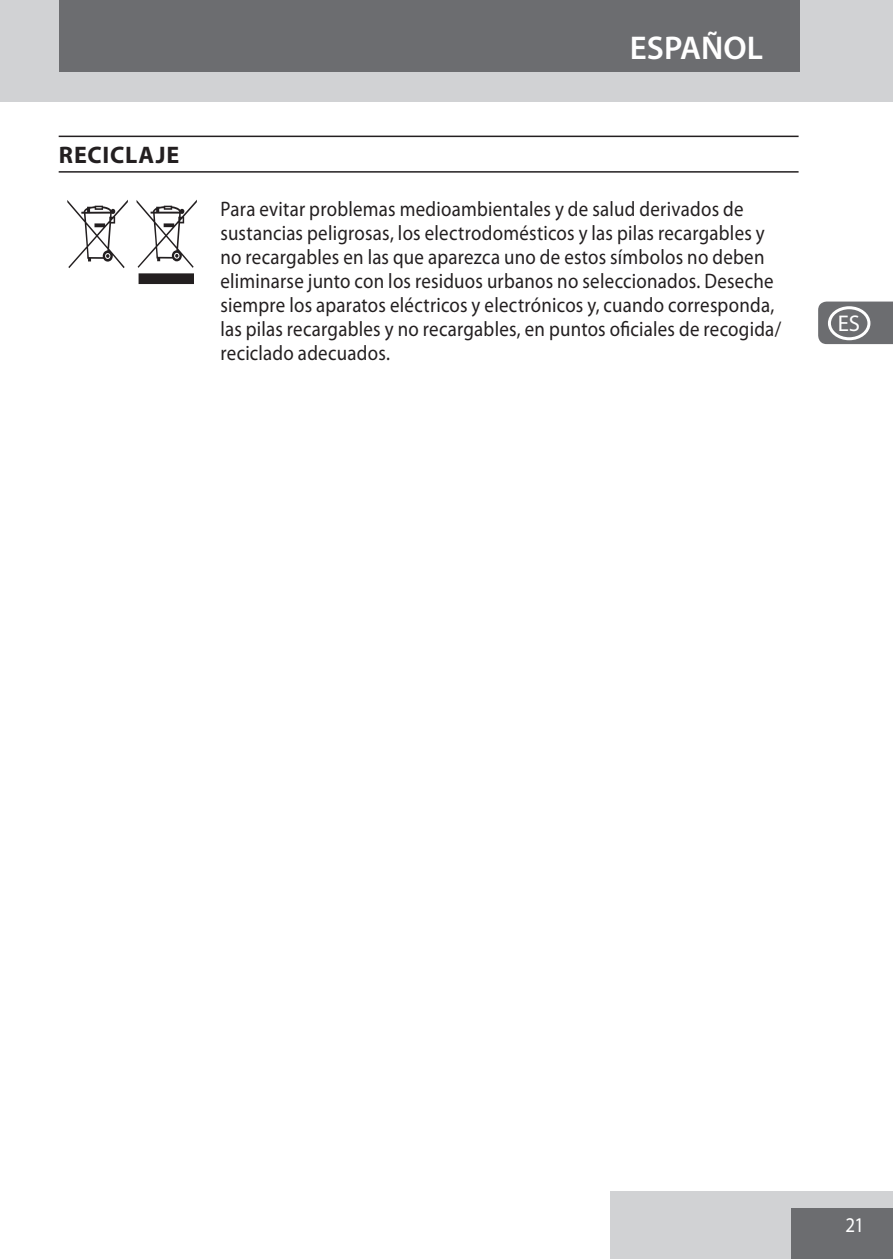
<style>
.page{position:relative;width:893px;height:1259px;background:#fff}
.page>*{position:absolute;margin:0;border:0;box-sizing:border-box;transform-origin:0 0}
.default{font:120px "Myriad Mine";color:#231f20;scale:.9 1}
.t1{font:600 33px "Myriad Pro";color:#fff}
.heading{font:700 24px "Myriad Pro";letter-spacing:.035em;color:#231f20}
.t2{font:22.8px "Myriad Pro";color:#fff}
.default-2{font:21px/24px "Myriad Pro";letter-spacing:.01em;color:#231f20;scale:.9 1}
.t3{font:21px "Myriad Pro";color:#fff;scale:.9 1}
</style>
<div class="page">
<div style="left:611px;top:1191px;width:282px;height:68px;background:#d1d2d4"></div>
<div style="left:791px;top:1208px;width:102px;height:51px;background:#6c6d70"></div>
<div style="left:0;top:0;width:893px;height:102px;background:#d1d2d4"></div>
<div style="left:59px;top:0;width:740px;height:72px;background:#6c6d70"></div>
<svg style="left:818px;top:301px;width:75px;height:43px;background:#757679"></svg>
<div style="left:828px;top:136px;width:42px;height:34px;border:3px solid #fff;border-radius:50%"></div>
<div style="left:828px;top:179px;width:42px;height:34px;border:3px solid #fff;border-radius:50%"></div>
<div style="left:828px;top:221px;width:42px;height:34px;border:3px solid #fff;border-radius:50%"></div>
<div style="left:828px;top:264px;width:42px;height:34px;border:3px solid #fff;border-radius:50%"></div>
<div style="left:828px;top:306px;width:42px;height:34px;border:3px solid #fff;border-radius:50%"></div>
<div style="left:828px;top:349px;width:42px;height:34px;border:3px solid #fff;border-radius:50%"></div>
<div style="left:828px;top:391px;width:42px;height:34px;border:3px solid #fff;border-radius:50%"></div>
<div style="left:828px;top:434px;width:42px;height:34px;border:3px solid #fff;border-radius:50%"></div>
<div style="left:828px;top:476px;width:42px;height:34px;border:3px solid #fff;border-radius:50%"></div>
<div style="left:828px;top:519px;width:42px;height:34px;border:3px solid #fff;border-radius:50%"></div>
<div style="left:828px;top:561px;width:42px;height:34px;border:3px solid #fff;border-radius:50%"></div>
<div style="left:828px;top:604px;width:42px;height:34px;border:3px solid #fff;border-radius:50%"></div>
<div style="left:828px;top:646px;width:42px;height:34px;border:3px solid #fff;border-radius:50%"></div>
<div style="left:828px;top:689px;width:42px;height:34px;border:3px solid #fff;border-radius:50%"></div>
<div style="left:828px;top:731px;width:42px;height:34px;border:3px solid #fff;border-radius:50%"></div>
<div style="left:828px;top:774px;width:42px;height:34px;border:3px solid #fff;border-radius:50%"></div>
<div style="left:828px;top:816px;width:42px;height:34px;border:3px solid #fff;border-radius:50%"></div>
<div style="left:828px;top:859px;width:42px;height:34px;border:3px solid #fff;border-radius:50%"></div>
<div style="left:828px;top:901px;width:42px;height:34px;border:3px solid #fff;border-radius:50%"></div>
<div style="left:828px;top:944px;width:42px;height:34px;border:3px solid #fff;border-radius:50%"></div>
<div style="left:828px;top:986px;width:42px;height:34px;border:3px solid #fff;border-radius:50%"></div>
<div style="left:828px;top:1029px;width:42px;height:34px;border:3px solid #fff;border-radius:50%"></div>
<div style="left:828px;top:1071px;width:42px;height:35px;border:3px solid #fff;border-radius:50%"></div>
<hr style="left:59px;top:136px;width:740px;height:1px;background:#231f20">
<hr style="left:59px;top:171px;width:740px;height:2px;background:#231f20">
<p class="t1" style="left:630px;top:27px;width:135px">ESPAÑOL</p>
<p class="heading" style="left:59px;top:139px;width:122px">RECICLAJE</p>
<p class="default" style="left:67px;top:187px;width:151px">W</p>
<p class="default-2" style="left:220px;top:196px;width:625px">Para evitar problemas medioambientales y de salud derivados de sustancias peligrosas, los electrodomésticos y las pilas recargables y no recargables en las que aparezca uno de estos símbolos no deben eliminarse junto con los residuos urbanos no seleccionados. Deseche siempre los aparatos eléctricos y electrónicos y, cuando corresponda, las pilas recargables y no recargables, en puntos oficiales de recogida/ reciclado adecuados.</p>
<p class="t2" style="left:838px;top:309px;width:24px">ES</p>
<p class="t3" style="left:845px;top:1212px;width:22px">21</p>
</div>
